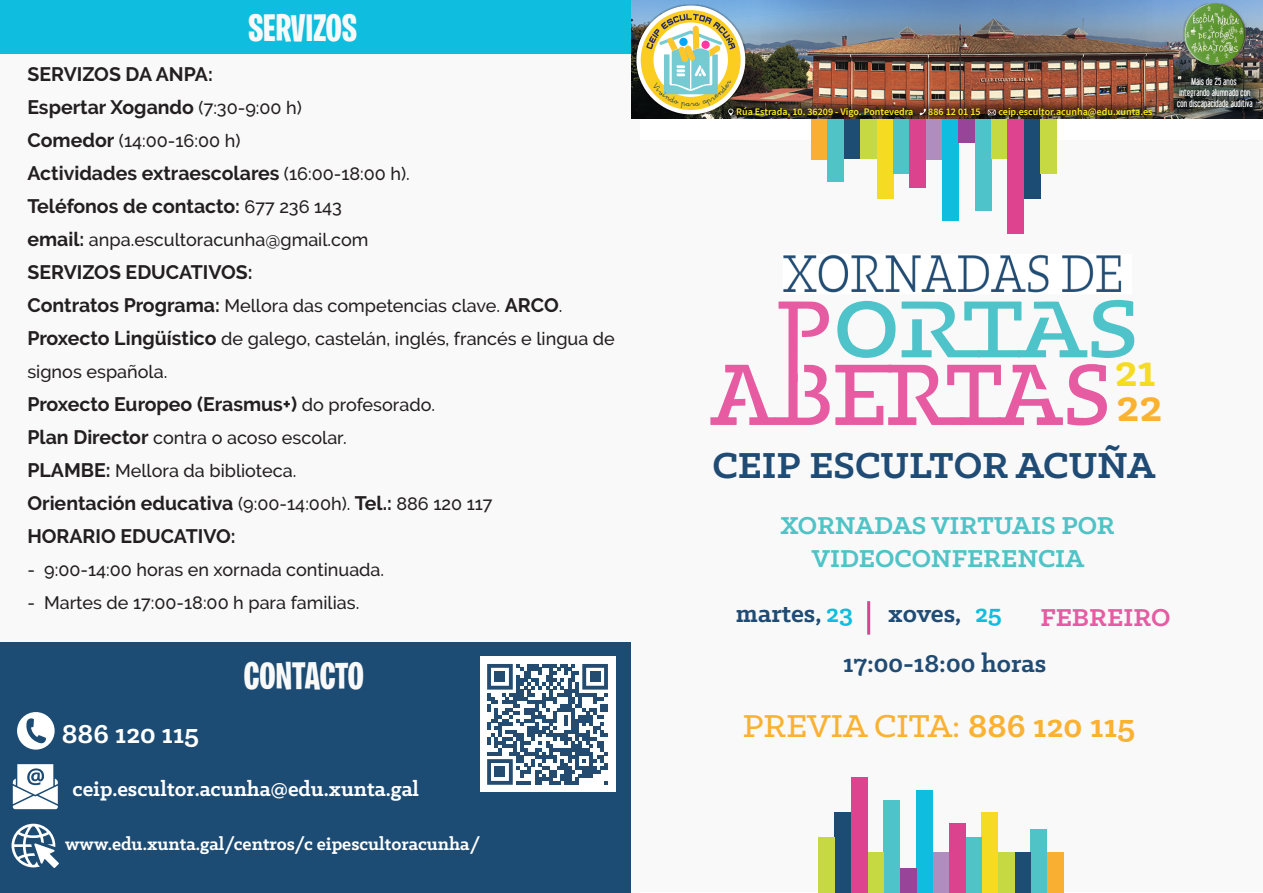
<style>
.page{position:relative;width:1263px;height:893px;background:#fff}
.page>*{position:absolute;margin:0;border:0;box-sizing:border-box;transform-origin:0 0}
.t1{font:700 49.05px "Klinic Slab";color:#f6db23}
.t2{font:700 49.05px "Klinic Slab";color:#fbb132}
.t3{font:700 40.95px "Klinic Slab";color:#1f4b74}
.t4{font:700 38.4px "Burbank Big Condensed";color:#f9f9f9}
.t5{font:500 35.85px "Klinic Slab";color:#fbb132}
.t6{font:700 29.4px "Klinic Slab";color:#fff}
.t7{font:700 27.6px/33.2px "Klinic Slab";color:#4fc3c6;text-align:center}
.t8{font:700 27.6px "Klinic Slab";color:#1f4b74}
.t9{font:700 27.6px "Klinic Slab";color:#e65ba2}
.t10{font:700 27.6px "Klinic Slab";color:#0fbdde}
.t11{font:700 22.8px "Klinic Slab";color:#fff}
.t12{font:700 19.5px/33px "Raleway";color:#231f20}
.t13{font:700 19.5px "Klinic Slab";color:#fff}
.t14{font:500 18px/33px "Raleway";color:#231f20}
.t15{font:600 10.05px "Source Sans Pro";color:#fcee21}
.t16{font:9px/10.6px "Libel Suit";letter-spacing:.025em;color:#fff;text-align:center}
.s1{font-weight:500;font-size:18px}
.s2{font-weight:700;font-size:19.5px}
.s3{color:#0fbdde}
.s4{font-weight:700}
</style>
<div class="page">
<div style="left:631px;top:140px;width:632px;height:752px;background:#f9f9f9"></div>
<div style="left:0;top:47px;width:639px;height:846px;background:#f9f9f9"></div>
<img style="left:0;top:0;width:1263px;height:234px">
<svg style="left:710px;top:300px;width:425px;height:125px"></svg>
<div style="left:811px;top:118px;width:17px;height:42px;background:#f9b032"></div>
<div style="left:828px;top:118px;width:16px;height:64px;background:#4fc3c6"></div>
<div style="left:844px;top:118px;width:16px;height:41px;background:#1e4d74"></div>
<div style="left:860px;top:118px;width:17px;height:41px;background:#c6d842"></div>
<div style="left:877px;top:118px;width:16px;height:81px;background:#f6db23"></div>
<div style="left:893px;top:118px;width:16px;height:56px;background:#50c3c7"></div>
<div style="left:909px;top:118px;width:17px;height:70px;background:#dc438e"></div>
<div style="left:926px;top:118px;width:16px;height:42px;background:#b08dbf"></div>
<div style="left:942px;top:118px;width:17px;height:103px;background:#0fbdde"></div>
<div style="left:959px;top:118px;width:16px;height:25px;background:#974499"></div>
<div style="left:975px;top:118px;width:16px;height:93px;background:#4ec3c9"></div>
<div style="left:991px;top:118px;width:17px;height:41px;background:#c6d842"></div>
<div style="left:1008px;top:118px;width:16px;height:116px;background:#dd438e"></div>
<div style="left:1024px;top:118px;width:16px;height:81px;background:#1c4b73"></div>
<div style="left:1040px;top:118px;width:17px;height:56px;background:#c6d842"></div>
<div style="left:0;top:642px;width:631px;height:251px;background:#1c4b73"></div>
<svg style="left:17px;top:712px;width:38px;height:38px"></svg>
<svg style="left:13px;top:764px;width:45px;height:45px;background:#cbd6df"></svg>
<svg style="left:12px;top:824px;width:47px;height:44px"></svg>
<img style="left:783px;top:254px;width:339px;height:39px">
<hr style="left:867px;top:601px;width:3px;height:34px;background:#da438f">
<div style="left:1047px;top:852px;width:16px;height:41px;background:#f9b032"></div>
<div style="left:1031px;top:830px;width:16px;height:63px;background:#4fc3c6"></div>
<div style="left:1014px;top:853px;width:17px;height:40px;background:#1e4d74"></div>
<div style="left:998px;top:853px;width:16px;height:40px;background:#c6d842"></div>
<div style="left:982px;top:813px;width:16px;height:80px;background:#f6db23"></div>
<div style="left:965px;top:837px;width:17px;height:56px;background:#50c3c7"></div>
<div style="left:949px;top:823px;width:16px;height:70px;background:#dc438e"></div>
<div style="left:932px;top:852px;width:17px;height:41px;background:#b08dbf"></div>
<div style="left:916px;top:790px;width:16px;height:103px;background:#0fbdde"></div>
<div style="left:900px;top:868px;width:16px;height:25px;background:#974499"></div>
<div style="left:883px;top:800px;width:17px;height:93px;background:#4ec3c9"></div>
<div style="left:867px;top:853px;width:16px;height:40px;background:#c6d842"></div>
<div style="left:851px;top:777px;width:16px;height:116px;background:#dd438e"></div>
<div style="left:834px;top:813px;width:17px;height:80px;background:#1c4b73"></div>
<div style="left:818px;top:837px;width:16px;height:56px;background:#c6d842"></div>
<img style="left:631px;top:1px;width:632px;height:117px">
<img style="left:1152px;top:55px;width:111px;height:63px">
<img style="left:1182px;top:2px;width:66px;height:64px">
<img style="left:1184px;top:4px;width:62px;height:60px">
<img style="left:704px;top:86px;width:470px;height:32px">
<svg style="left:988px;top:110px;width:8px;height:5px"></svg>
<img style="left:997px;top:105px;width:161px;height:13px">
<img style="left:734px;top:105px;width:183px;height:13px">
<svg style="left:919px;top:109px;width:7px;height:6px"></svg>
<img style="left:926px;top:105px;width:57px;height:13px">
<img style="left:635px;top:4px;width:112px;height:112px">
<div style="left:636px;top:6px;width:109px;height:108px;background:#fff;border-radius:50%"></div>
<div style="left:641px;top:10px;width:100px;height:100px;background:#fccd21;border-radius:50%"></div>
<div style="left:480px;top:657px;width:135px;height:135px;background:#fff"></div>
<svg style="left:487px;top:664px;width:121px;height:121px"></svg>
<div style="left:494px;top:671px;width:11px;height:11px;background:#244b70"></div>
<div style="left:590px;top:671px;width:11px;height:11px;background:#244b70"></div>
<div style="left:494px;top:766px;width:11px;height:11px;background:#244b70"></div>
<svg style="left:646px;top:14px;width:89px;height:102px"></svg>
<h3 class="t4" style="left:248px;top:5px;width:110px">SERVIZOS</h3>
<p class="t12" style="left:27px;top:58px;width:276px">SERVIZOS DA ANPA:<br>Espertar Xogando <span class="s1">(7:30-9:00 h)</span></p>
<p class="t14" style="left:27px;top:124px;width:215px"><span class="s2">Comedor</span> (14:00-16:00 h)</p>
<p class="t12" style="left:27px;top:157px;width:384px">Actividades extraescolares <span class="s1">(16:00-18:00 h).<br></span>Teléfonos de contacto: <span class="s1">677 236 143</span></p>
<p class="t14" style="left:27px;top:223px;width:343px"><span class="s2">email:</span> anpa.escultoracunha@gmail.com</p>
<p class="t12" style="left:27px;top:256px;width:227px">SERVIZOS EDUCATIVOS:</p>
<p class="t14" style="left:27px;top:289px;width:589px"><span class="s2">Contratos Programa:</span> Mellora das competencias clave. <span class="s2">ARCO</span>.<br><span class="s2">Proxecto Lingüístico</span> de galego, castelán, inglés, francés e lingua de signos española.</p>
<p class="t12" style="left:27px;top:388px;width:409px">Proxecto Europeo (Erasmus+) <span class="s1">do profesorado.</span></p>
<p class="t14" style="left:27px;top:421px;width:321px"><span class="s2">Plan Director</span> contra o acoso escolar.<br><span class="s2">PLAMBE:</span> Mellora da biblioteca.</p>
<p class="t12" style="left:27px;top:487px;width:467px">Orientación educativa <span class="s1">(9:00-14:00h).</span> Tel.: <span class="s1">886 120 117<br></span>HORARIO EDUCATIVO:</p>
<p class="t14" style="left:27px;top:553px;width:358px">- 9:00-14:00 horas en xornada continuada.</p>
<p class="t14" style="left:27px;top:586px;width:334px">- Martes de 17:00-18:00 h para familias.</p>
<h3 class="t4" style="left:244px;top:652px;width:122px">CONTACTO</h3>
<h3 class="t6" style="left:62px;top:715px;width:139px">886 120 115</h3>
<p class="t11" style="left:73px;top:774px;width:348px">ceip.escultor.acunha@edu.xunta.gal</p>
<p class="t13" style="left:65px;top:831px;width:416px">www.edu.xunta.gal/centros/c eipescultoracunha/</p>
<p class="t15" style="left:736px;top:106px;width:179px">Rúa Estrada, 10. 36209 - Vigo. Pontevedra</p>
<p class="t15" style="left:928px;top:106px;width:54px">886 12 01 15</p>
<p class="t15" style="left:998px;top:106px;width:155px">ceip.escultor.acunha@edu.xunta.es</p>
<p class="t16" style="left:1177px;top:76px;width:77px">Máis de 25 anos integrando alumnado con con discapacidade auditiva</p>
<h1 class="t1" style="left:1115px;top:339px;width:43px">21</h1>
<h1 class="t2" style="left:1116px;top:373px;width:47px">22</h1>
<h2 class="t3" style="left:712px;top:439px;width:444px">CEIP ESCULTOR ACUÑA</h2>
<h3 class="t7" style="left:780px;top:508px;width:336px">XORNADAS VIRTUAIS POR<br>VIDEOCONFERENCIA</h3>
<h3 class="t8" style="left:736px;top:595px;width:119px">martes, <span class="s3">23</span></h3>
<h3 class="t10" style="left:975px;top:595px;width:28px">25</h3>
<h3 class="t9" style="left:1040px;top:599px;width:132px">FEBREIRO</h3>
<h3 class="t8" style="left:888px;top:595px;width:75px">xoves,</h3>
<h3 class="t8" style="left:843px;top:646px;width:204px">17:00-18:00 horas</h3>
<h3 class="t5" style="left:743px;top:703px;width:394px">PREVIA CITA: <span class="s4">886 120 115</span></h3>
</div>
